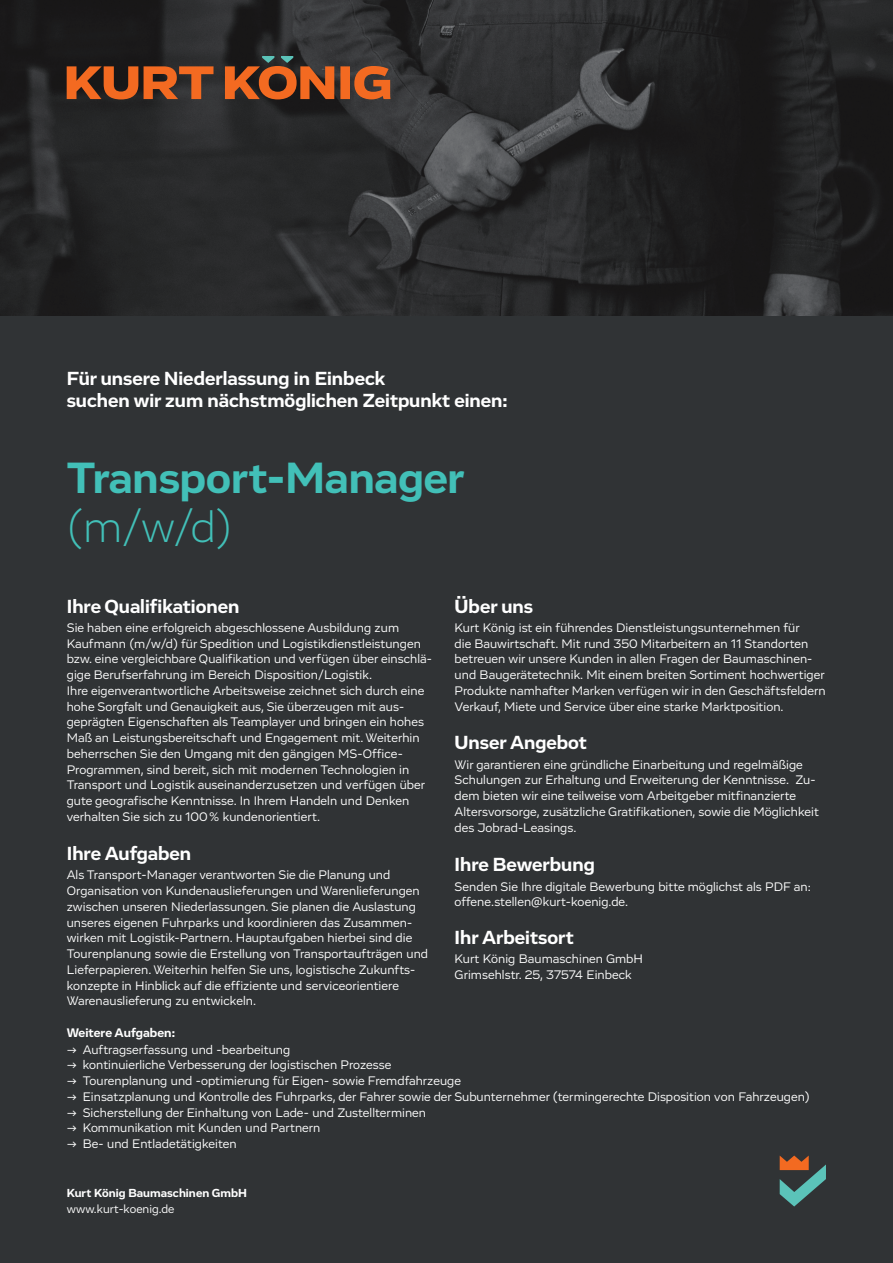
<style>
.page{position:relative;width:893px;height:1263px;background:#303335}
.page>*{position:absolute;margin:0;border:0;box-sizing:border-box;transform-origin:0 0}
.t1{font:700 45px "Vito";color:#42c0b8}
.t2{font:300 45px "Vito";color:#42c0b8}
.t3{font:700 19.5px/22.4px "Vito";color:#fff}
.t4{font:12.75px/15.8px "Vito";letter-spacing:.005em;color:#fff}
.t5{font:700 12.75px "Vito";letter-spacing:.005em;color:#fff}
.t6{font:700 12px "Vito";letter-spacing:.005em;color:#fff}
.t7{font:12px "Vito";letter-spacing:.005em;color:#fff}
</style>
<div class="page">
<svg style="left:0;top:0;width:893px;height:316px"></svg>
<svg style="left:780px;top:1155px;width:46px;height:51px"></svg>
<svg style="left:67px;top:56px;width:323px;height:43px"></svg>
<h2 class="t3" style="left:67px;top:367px;width:442px">Für unsere Niederlassung in Einbeck<br>suchen wir zum nächstmöglichen Zeitpunkt einen:</h2>
<h1 class="t1" style="left:67px;top:450px;width:399px">Transport-Manager</h1>
<h1 class="t2" style="left:67px;top:500px;width:167px">(m/w/d)</h1>
<h2 class="t3" style="left:67px;top:594px;width:174px">Ihre Qualifikationen</h2>
<p class="t4" style="left:67px;top:620px;width:367px">Sie haben eine erfolgreich abgeschlossene Ausbildung zum Kaufmann (m/w/d) für Spedition und Logistikdienstleistungen bzw. eine vergleichbare Qualifikation und verfügen über einschlä&shy;gige Berufserfahrung im Bereich Disposition/Logistik.<br>Ihre eigenverantwortliche Arbeitsweise zeichnet sich durch eine hohe Sorgfalt und Genauigkeit aus, Sie überzeugen mit aus&shy;geprägten Eigenschaften als Teamplayer und bringen ein hohes Maß an Leistungsbereitschaft und Engagement mit. Weiterhin beherrschen Sie den Umgang mit den gängigen MS-Office-Programmen, sind bereit, sich mit modernen Technologien in Transport und Logistik auseinanderzusetzen und verfügen über gute geografische Kenntnisse. In Ihrem Handeln und Denken verhalten Sie sich zu 100% kundenorientiert.</p>
<h2 class="t3" style="left:67px;top:842px;width:126px">Ihre Aufgaben</h2>
<p class="t4" style="left:67px;top:867px;width:363px">Als Transport-Manager verantworten Sie die Planung und Organisation von Kundenauslieferungen und Warenlieferungen zwischen unseren Niederlassungen. Sie planen die Auslastung unseres eigenen Fuhrparks und koordinieren das Zusammen&shy;wirken mit Logistik-Partnern. Hauptaufgaben hierbei sind die Tourenplanung sowie die Erstellung von Transportaufträgen und Lieferpapieren. Weiterhin helfen Sie uns, logistische Zukunfts&shy;konzepte in Hinblick auf die effiziente und serviceorientiere Warenauslieferung zu entwickeln.</p>
<p class="t5" style="left:67px;top:1024px;width:110px">Weitere Aufgaben:</p>
<h2 class="t3" style="left:455px;top:594px;width:80px">Über uns</h2>
<p class="t4" style="left:455px;top:620px;width:373px">Kurt König ist ein führendes Dienstleistungsunternehmen für<br>die Bauwirtschaft. Mit rund 350 Mitarbeitern an 11 Standorten betreuen wir unsere Kunden in allen Fragen der Baumaschinen&shy;und Baugerätetechnik. Mit einem breiten Sortiment hochwertiger Produkte namhafter Marken verfügen wir in den Geschäftsfeldern Verkauf, Miete und Service über eine starke Marktposition.</p>
<h2 class="t3" style="left:455px;top:731px;width:134px">Unser Angebot</h2>
<p class="t4" style="left:455px;top:756px;width:366px">Wir garantieren eine gründliche Einarbeitung und regelmäßige Schulungen zur Erhaltung und Erweiterung der Kenntnisse. Zu&shy;dem bieten wir eine teilweise vom Arbeitgeber mitfinanzierte Altersvorsorge, zusätzliche Gratifikationen, sowie die Möglichkeit des Jobrad-Leasings.</p>
<h2 class="t3" style="left:455px;top:853px;width:142px">Ihre Bewerbung</h2>
<p class="t4" style="left:455px;top:878px;width:358px">Senden Sie Ihre digitale Bewerbung bitte möglichst als PDF an: offene.stellen@kurt-koenig.de.</p>
<h2 class="t3" style="left:455px;top:926px;width:121px">Ihr Arbeitsort</h2>
<p class="t4" style="left:455px;top:951px;width:190px">Kurt König Baumaschinen GmbH</p>
<p class="t4" style="left:455px;top:966px;width:179px">Grimsehlstr. 25, 37574 Einbeck</p>
<p class="t4" style="left:83px;top:1041px;width:729px">Auftragserfassung und -bearbeitung<br>kontinuierliche Verbesserung der logistischen Prozesse<br>Tourenplanung und -optimierung für Eigen- sowie Fremdfahrzeuge<br>Einsatzplanung und Kontrolle des Fuhrparks, der Fahrer sowie der Subunternehmer (termingerechte Disposition von Fahrzeugen)<br>Sicherstellung der Einhaltung von Lade- und Zustellterminen<br>Kommunikation mit Kunden und Partnern<br>Be- und Entladetätigkeiten</p>
<p class="t4" style="left:67px;top:1041px;width:12px;text-align:justify">-&gt; -&gt; -&gt; -&gt; -&gt; -&gt; -&gt;</p>
<p class="t6" style="left:67px;top:1186px;width:182px">Kurt König Baumaschinen GmbH</p>
<p class="t7" style="left:67px;top:1202px;width:109px">www.kurt-koenig.de</p>
</div>
